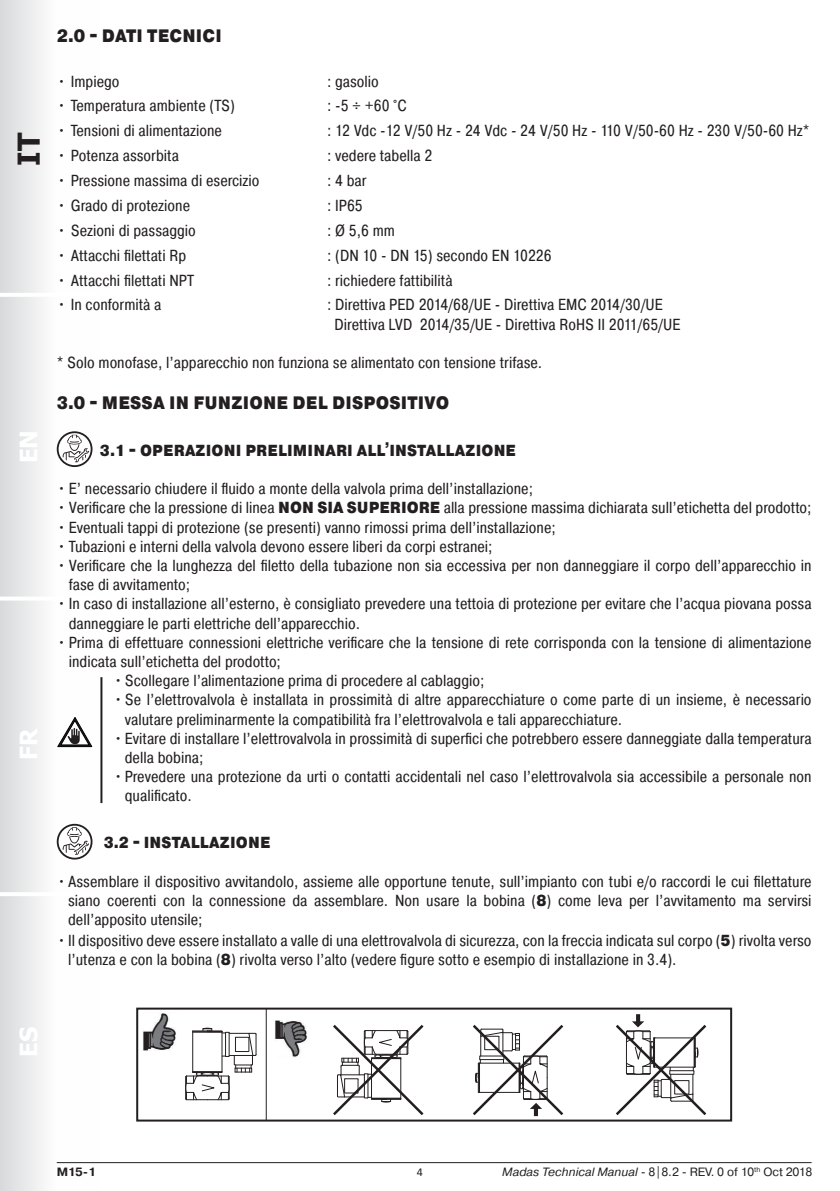
<style>
.page{position:relative;width:840px;height:1191px;background:#fff}
.page>*{position:absolute;margin:0;border:0;box-sizing:border-box;transform-origin:0 0}
.t1{font:700 30px "Tahoma";color:#231f20}
.t2{font:700 24px "Tahoma";color:#fff}
.t3{font:900 18px "Pragmatica Cond";letter-spacing:.01em;color:#231f20}
.t4{font:16px/19.2px "Pragmatica Cond";color:#231f20}
.t5{font:900 16px "Pragmatica Cond";letter-spacing:.01em;color:#231f20}
.t6{font:12px "Pragmatica";color:#231f20}
.t7{font:700 12px "Pragmatica";color:#231f20}
.t8{font:12px "Calibri";color:#231f20}
.s1{font-weight:900}
.s2{font-style:italic}
</style>
<div class="page">
<div style="left:0;top:0;width:99px;height:1191px;background:linear-gradient(to right,#dfe0e1,#fff)"></div>
<hr style="left:0;top:892px;width:96px;height:4px;background:#fff">
<hr style="left:0;top:596px;width:99px;height:4px;background:#fff">
<hr style="left:0;top:293px;width:99px;height:4px;background:#fff">
<hr style="left:57px;top:1162px;width:754px;height:1px;background:#231f20">
<svg style="left:57px;top:431px;width:35px;height:36px"></svg>
<svg style="left:59px;top:433px;width:32px;height:32px"></svg>
<svg style="left:63px;top:435px;width:26px;height:27px"></svg>
<svg style="left:57px;top:824px;width:35px;height:35px"></svg>
<svg style="left:59px;top:825px;width:32px;height:32px"></svg>
<svg style="left:63px;top:827px;width:26px;height:28px"></svg>
<hr style="left:100px;top:677px;width:2px;height:126px;background:#231f20">
<svg style="left:58px;top:717px;width:34px;height:29px"></svg>
<svg style="left:185px;top:1027px;width:71px;height:73px"></svg>
<svg style="left:333px;top:1025px;width:91px;height:91px"></svg>
<div style="left:136px;top:1007px;width:595px;height:114px;border:2px solid #231f20"></div>
<hr style="left:265px;top:1008px;width:1px;height:112px;background:#231f20">
<img style="left:143px;top:1013px;width:33px;height:37px">
<img style="left:275px;top:1020px;width:32px;height:37px">
<svg style="left:473px;top:1025px;width:91px;height:92px"></svg>
<svg style="left:616px;top:1014px;width:91px;height:102px"></svg>
<h1 class="t1" style="left:8px;top:166px;width:34px;rotate:-90deg">IT</h1>
<h2 class="t2" style="left:12px;top:463px;width:35px;rotate:-90deg">EN</h2>
<h2 class="t2" style="left:12px;top:760px;width:33px;rotate:-90deg">FR</h2>
<p class="t3" style="left:57px;top:25px;width:166px">2.0 - DATI TECNICI</p>
<p class="t4" style="left:57px;top:71px;width:64px">• Impiego</p>
<p class="t4" style="left:327px;top:71px;width:53px">: gasolio</p>
<p class="t4" style="left:57px;top:96px;width:179px">• Temperatura ambiente (TS)</p>
<p class="t4" style="left:327px;top:96px;width:81px">: -5 ÷ +60 °C</p>
<p class="t4" style="left:57px;top:121px;width:167px">• Tensioni di alimentazione</p>
<p class="t4" style="left:327px;top:121px;width:484px">: 12 Vdc -12 V/50 Hz - 24 Vdc - 24 V/50 Hz - 110 V/50-60 Hz - 230 V/50-60 Hz*</p>
<p class="t4" style="left:57px;top:146px;width:124px">• Potenza assorbita</p>
<p class="t4" style="left:327px;top:146px;width:107px">: vedere tabella 2</p>
<p class="t4" style="left:57px;top:171px;width:204px">• Pressione massima di esercizio</p>
<p class="t4" style="left:327px;top:171px;width:41px">: 4 bar</p>
<p class="t4" style="left:57px;top:196px;width:135px">• Grado di protezione</p>
<p class="t4" style="left:327px;top:196px;width:37px">: IP65</p>
<p class="t4" style="left:57px;top:221px;width:140px">• Sezioni di passaggio</p>
<p class="t4" style="left:327px;top:221px;width:69px">: Ø 5,6 mm</p>
<p class="t4" style="left:57px;top:245px;width:131px">• Attacchi filettati Rp</p>
<p class="t4" style="left:327px;top:245px;width:226px">: (DN 10 - DN 15) secondo EN 10226</p>
<p class="t4" style="left:57px;top:270px;width:139px">• Attacchi filettati NPT</p>
<p class="t4" style="left:327px;top:270px;width:127px">: richiedere fattibilità</p>
<p class="t4" style="left:57px;top:295px;width:106px">• In conformità a</p>
<p class="t4" style="left:334px;top:295px;width:347px;text-indent:-7px">: Direttiva PED 2014/68/UE - Direttiva EMC 2014/30/UE<br>Direttiva LVD 2014/35/UE - Direttiva RoHS II 2011/65/UE</p>
<p class="t4" style="left:57px;top:353px;width:487px">* Solo monofase, l’apparecchio non funziona se alimentato con tensione trifase.</p>
<p class="t3" style="left:57px;top:391px;width:393px">3.0 - MESSA IN FUNZIONE DEL DISPOSITIVO</p>
<p class="t5" style="left:100px;top:440px;width:417px">3.1 - OPERAZIONI PRELIMINARI ALL’INSTALLAZIONE</p>
<p class="t4" style="left:57px;top:479px;width:477px">• E’ necessario chiudere il fluido a monte della valvola prima dell’installazione;</p>
<p class="t4" style="left:57px;top:498px;width:756px">• Verificare che la pressione di linea <span class="s1">NON SIA SUPERIORE</span> alla pressione massima dichiarata sull’etichetta del prodotto;</p>
<p class="t4" style="left:57px;top:517px;width:500px">• Eventuali tappi di protezione (se presenti) vanno rimossi prima dell’installazione;</p>
<p class="t4" style="left:57px;top:536px;width:437px">• Tubazioni e interni della valvola devono essere liberi da corpi estranei;</p>
<p class="t4" style="left:69px;top:556px;width:744px;text-indent:-12px">• Verificare che la lunghezza del filetto della tubazione non sia eccessiva per non danneggiare il corpo dell’apparecchio in fase di avvitamento;</p>
<p class="t4" style="left:69px;top:594px;width:744px;text-indent:-12px">• In caso di installazione all’esterno, è consigliato prevedere una tettoia di protezione per evitare che l’acqua piovana possa danneggiare le parti elettriche dell’apparecchio.</p>
<p class="t4" style="left:69px;top:632px;width:743px;text-indent:-12px">• Prima di effettuare connessioni elettriche verificare che la tensione di rete corrisponda con la tensione di alimentazione indicata sull’etichetta del prodotto;</p>
<p class="t4" style="left:113px;top:671px;width:372px">•Scollegare l’alimentazione prima di procedere al cablaggio;</p>
<p class="t4" style="left:125px;top:690px;width:687px;text-indent:-11px">•Se l’elettrovalvola è installata in prossimità di altre apparecchiature o come parte di un insieme, è necessario valutare preliminarmente la compatibilità fra l’elettrovalvola e tali apparecchiature.</p>
<p class="t4" style="left:125px;top:728px;width:687px;text-indent:-11px">•Evitare di installare l’elettrovalvola in prossimità di superfici che potrebbero essere danneggiate dalla temperatura della bobina;</p>
<p class="t4" style="left:125px;top:767px;width:688px;text-indent:-11px">•Prevedere una protezione da urti o contatti accidentali nel caso l’elettrovalvola sia accessibile a personale non qualificato.</p>
<p class="t5" style="left:104px;top:832px;width:168px">3.2 - INSTALLAZIONE</p>
<p class="t4" style="left:68px;top:871px;width:744px;text-align:justify;text-indent:-11px">•Assemblare il dispositivo avvitandolo, assieme alle opportune tenute, sull’impianto con tubi e/o raccordi le cui filettature siano coerenti con la connessione da assemblare. Non usare la bobina (<span class="s1">8</span>) come leva per l’avvitamento ma servirsi dell’apposito utensile;</p>
<p class="t4" style="left:68px;top:930px;width:744px;text-indent:-11px">•Il dispositivo deve essere installato a valle di una elettrovalvola di sicurezza, con la freccia indicata sul corpo (<span class="s1">5</span>) rivolta verso l’utenza e con la bobina (<span class="s1">8</span>) rivolta verso l’alto (vedere figure sotto e esempio di installazione in 3.4).</p>
<h2 class="t2" style="left:12px;top:1056px;width:31px;rotate:-90deg">ES</h2>
<p class="t7" style="left:57px;top:1164px;width:41px">M15-1</p>
<p class="t6" style="left:502px;top:1164px;width:311px"><span class="s2">Madas Technical Manual</span> - 8|8.2 - REV. 0 of 10<sup>th</sup> Oct 2018</p>
<p class="t8" style="left:416px;top:1163px;width:8px">4</p>
</div>
